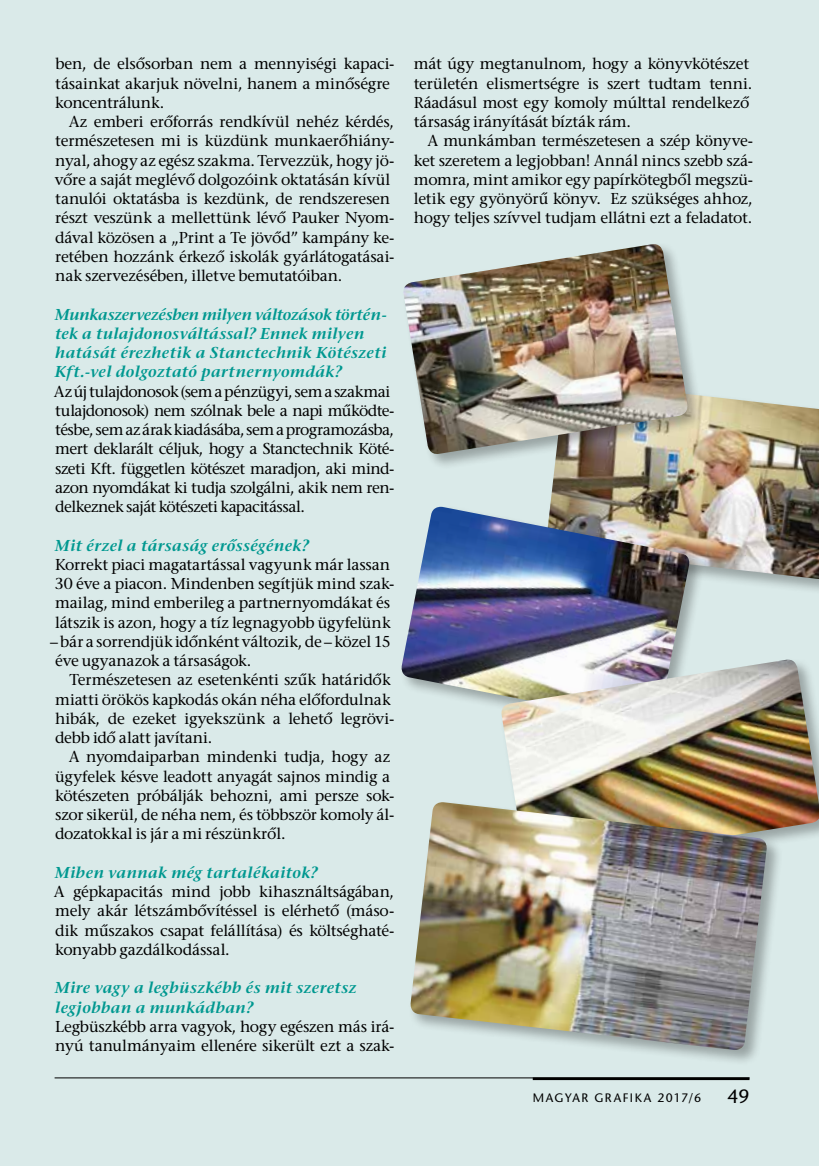
<style>
.page{position:relative;width:819px;height:1166px;background:#daeae9}
.page>*{position:absolute;margin:0;border:0;box-sizing:border-box;transform-origin:0 0}
.t1{font:19.25px "ITC Stone Sans";color:#000}
.t2{font:15.75px/19.2px "ITC Stone Serif";letter-spacing:-.015em;color:#000}
.t3{font:italic 600 15.75px/19.2px "ITC Stone Serif";letter-spacing:.02em;color:#009890}
.t4{font:12.25px "ITC Stone Sans";letter-spacing:.12em;color:#000}
</style>
<div class="page">
<hr style="left:55px;top:1077px;width:694px;height:1px;background:#000">
<hr style="left:532px;top:1077px;width:217px;height:3px;background:#000">
<div style="left:544px;top:379px;width:275px;height:216px;background:#000;opacity:.3"></div>
<img style="left:545px;top:381px;width:274px;height:198px">
<div style="left:401px;top:242px;width:302px;height:228px;background:#000;opacity:.3"></div>
<img style="left:402px;top:244px;width:286px;height:211px">
<div style="left:400px;top:504px;width:305px;height:236px;background:#000;opacity:.3"></div>
<img style="left:400px;top:507px;width:291px;height:219px">
<img style="left:500px;top:659px;width:319px;height:182px">
<div style="left:408px;top:800px;width:374px;height:266px;background:#000;opacity:.3"></div>
<img style="left:409px;top:802px;width:358px;height:249px">
<p class="t2" style="left:55px;top:57px;width:341px">ben, de elsősorban nem a mennyiségi kapaci&shy;tásainkat akarjuk növelni, hanem a minőségre koncentrálunk.</p>
<p class="t2" style="left:55px;top:114px;width:341px;text-indent:14px">Az emberi erőforrás rendkívül nehéz kérdés, természetesen mi is küzdünk munkaerőhián - nyal, ahogy az egész szakma. Tervezzük, hogy jö&shy;vőre a saját meglévő dolgozóink oktatásán kívül tanulói oktatásba is kezdünk, de rendszeresen részt veszünk a mellettünk lévő Pauker Nyom&shy;dával közösen a „Print a Te jövőd” kampány ke&shy;retében hozzánk érkező iskolák gyárlátogatásai&shy;nak szervezésében, illetve bemutatóiban.</p>
<p class="t3" style="left:55px;top:307px;width:333px">Munkaszervezésben milyen változások történ&shy;tek a tulajdonosváltással? Ennek milyen hatását érezhetik a Stanctechnik Kötészeti Kft.-vel dolgoztató partnernyomdák?</p>
<p class="t2" style="left:54px;top:384px;width:342px">Az új tulajdonosok (sem a pénzügyi, sem a szakmai tulajdonosok) nem szólnak bele a napi működte&shy;tésbe, sem az árak kiadásába, sem a programozásba, mert deklarált céljuk, hogy a Stanctechnik Köté&shy;szeti Kft. független kötészet maradjon, aki mind&shy;azon nyomdákat ki tudja szolgálni, akik nem ren&shy;delkeznek saját kötészeti kapacitással.</p>
<p class="t3" style="left:55px;top:538px;width:255px">Mit érzel a társaság erősségének?</p>
<p class="t2" style="left:55px;top:557px;width:341px">Korrekt piaci magatartással vagyunk már lassan 30 éve a piacon. Mindenben segítjük mind szak&shy;mailag, mind emberileg a partnernyomdákat és látszik is azon, hogy a tíz legnagyobb ügyfelünk</p>
<p class="t2" style="left:55px;top:634px;width:337px;text-indent:-5px">– bár a sorrendjük időnként változik, de – közel 15 éve ugyanazok a társaságok.</p>
<p class="t2" style="left:55px;top:672px;width:341px;text-indent:14px">Természetesen az esetenkénti szűk határidők miatti örökös kapkodás okán néha előfordulnak hibák, de ezeket igyekszünk a lehető legrövi&shy;debb idő alatt javítani.</p>
<p class="t2" style="left:55px;top:749px;width:341px;text-indent:14px">A nyomdaiparban mindenki tudja, hogy az ügyfelek késve leadott anyagát sajnos mindig a kötészeten próbálják behozni, ami persze sok&shy;szor sikerül, de néha nem, és többször komoly ál&shy;dozatokkal is jár a mi részünkről.</p>
<p class="t3" style="left:55px;top:865px;width:264px">Miben vannak még tartalékaitok?</p>
<p class="t2" style="left:54px;top:884px;width:342px;text-align:justify">A gépkapacitás mind jobb kihasználtságában, mely akár létszámbővítéssel is elérhető (máso&shy;dik műszakos csapat felállítása) és költséghaté&shy;konyabb gazdálkodással.</p>
<p class="t3" style="left:55px;top:980px;width:303px">Mire vagy a legbüszkébb és mit szeretsz legjobban a munkádban?</p>
<p class="t2" style="left:55px;top:1019px;width:341px">Legbüszkébb arra vagyok, hogy egészen más irá&shy;nyú tanulmányaim ellenére sikerült ezt a szak-</p>
<p class="t2" style="left:413px;top:57px;width:340px">mát úgy megtanulnom, hogy a könyvkötészet területén elismertségre is szert tudtam tenni.<br>Ráadásul most egy komoly múlttal rendelkező társaság irányítását bízták rám.</p>
<p class="t2" style="left:414px;top:134px;width:341px;text-align:justify;text-indent:14px">A munkámban természetesen a szép könyve&shy;ket szeretem a legjobban! Annál nincs szebb szá&shy;momra, mint amikor egy papírkötegből megszü&shy;letik egy gyönyörű könyv. Ez szükséges ahhoz, hogy teljes szívvel tudjam ellátni ezt a feladatot.</p>
<p class="t4" style="left:532px;top:1091px;width:170px">MAGYAR GRAFIKA 2017/6</p>
<p class="t1" style="left:727px;top:1085px;width:23px">49</p>
</div>
